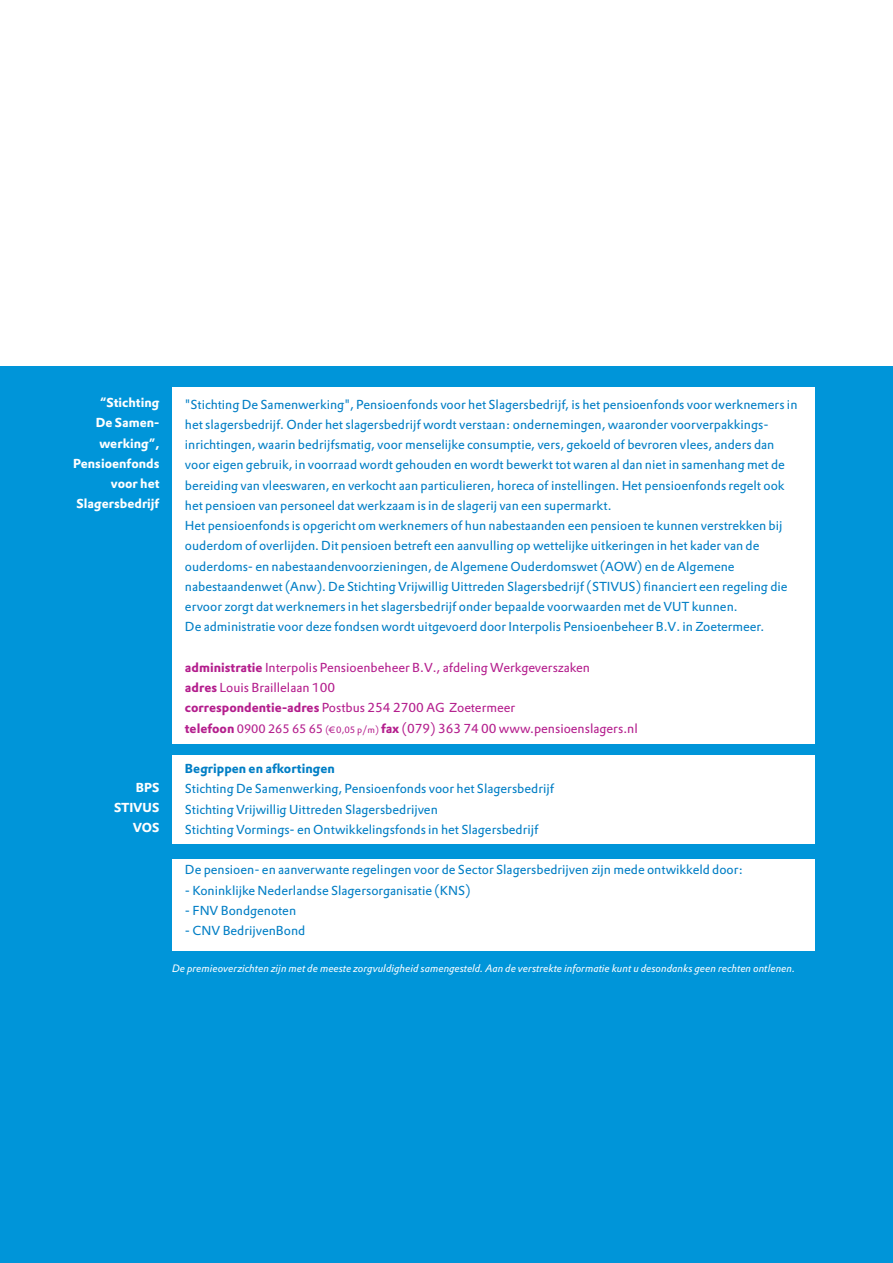
<style>
.page{position:relative;width:893px;height:1263px;background:#fff}
.page>*{position:absolute;margin:0;border:0;box-sizing:border-box;transform-origin:0 0}
.t1{font:12.75px/20.2px "DTL Prokyon T";color:#007ec5}
.t2{font:12.75px/20.2px "DTL Prokyon T";color:#b41e8d}
.t3{font:12.75px/20.2px "DTL Prokyon T Bold";color:#fff;text-align:right}
.t4{font:12.75px "DTL Prokyon T Bold";color:#007ec5}
.t5{font:10.5px "DTL Prokyon T Italic";color:#fff}
.s1{font-family:"DTL Prokyon T Bold"}
.s2{font-size:12px}
.s3{font-size:9px}
</style>
<div class="page">
<div style="left:0;top:366px;width:893px;height:897px;background:#0095d9"></div>
<div style="left:172px;top:387px;width:642px;height:17px;background:#fff"></div>
<div style="left:172px;top:399px;width:642px;height:552px;background:#fff"></div>
<div style="left:172px;top:744px;width:642px;height:11px;background:#0095d9"></div>
<div style="left:172px;top:844px;width:642px;height:15px;background:#0095d9"></div>
<p class="t3" style="left:73px;top:393px;width:88px">“Stichting<br>De Samen&shy;werking”,<br>Pensioenfonds voor het<br>Slagersbedrijf</p>
<p class="t3" style="left:114px;top:777px;width:47px">BPS<br>STIVUS<br>VOS</p>
<p class="t1" style="left:185px;top:394px;width:614px">"Stichting De Samenwerking", Pensioenfonds voor het Slagersbedrijf, is het pensioenfonds voor werknemers in het slagersbedrijf. Onder het slagersbedrijf wordt verstaan: ondernemingen, waaronder voorverpakkings&shy;inrichtingen, waarin bedrijfsmatig, voor menselijke consumptie, vers, gekoeld of bevroren vlees, anders dan voor eigen gebruik, in voorraad wordt gehouden en wordt bewerkt tot waren al dan niet in samenhang met de bereiding van vleeswaren, en verkocht aan particulieren, horeca of instellingen. Het pensioenfonds regelt ook het pensioen van personeel dat werkzaam is in de slagerij van een supermarkt.<br>Het pensioenfonds is opgericht om werknemers of hun nabestaanden een pensioen te kunnen verstrekken bij ouderdom of overlijden. Dit pensioen betreft een aanvulling op wettelijke uitkeringen in het kader van de ouderdoms- en nabestaandenvoorzieningen, de Algemene Ouderdomswet (AOW) en de Algemene nabestaandenwet (Anw). De Stichting Vrijwillig Uittreden Slagersbedrijf (STIVUS) financiert een regeling die ervoor zorgt dat werknemers in het slagersbedrijf onder bepaalde voorwaarden met de VUT kunnen.<br>De administratie voor deze fondsen wordt uitgevoerd door Interpolis Pensioenbeheer B.V. in Zoetermeer.</p>
<p class="t2" style="left:185px;top:657px;width:454px"><span class="s1">administratie</span> Interpolis Pensioenbeheer B.V., afdeling Werkgeverszaken<br><span class="s1">adres</span> Louis Braillelaan 100<br><span class="s1">correspondentie-adres</span> Postbus 254 2700 AG Zoetermeer<br><span class="s1">telefoon</span> <span class="s2">0900 265 65 65</span> <span class="s3">(€ 0,05 p/m)</span> <span class="s1">fax</span> (079) 363 74 00 www.pensioenslagers.nl</p>
<p class="t4" style="left:185px;top:761px;width:151px">Begrippen en afkortingen</p>
<p class="t1" style="left:185px;top:779px;width:371px">Stichting De Samenwerking, Pensioenfonds voor het Slagersbedrijf<br>Stichting Vrijwillig Uittreden Slagersbedrijven<br>Stichting Vormings- en Ontwikkelingsfonds in het Slagersbedrijf</p>
<p class="t1" style="left:185px;top:860px;width:560px">De pensioen- en aanverwante regelingen voor de Sector Slagersbedrijven zijn mede ontwikkeld door:</p>
<p class="t1" style="left:185px;top:880px;width:287px">- Koninklijke Nederlandse Slagersorganisatie (KNS)</p>
<p class="t1" style="left:185px;top:900px;width:113px">- FNV Bondgenoten</p>
<p class="t1" style="left:185px;top:921px;width:122px">- CNV BedrijvenBond</p>
<p class="t5" style="left:172px;top:962px;width:624px">De premieoverzichten zijn met de meeste zorgvuldigheid samengesteld. Aan de verstrekte informatie kunt u desondanks geen rechten ontlenen.</p>
</div>
